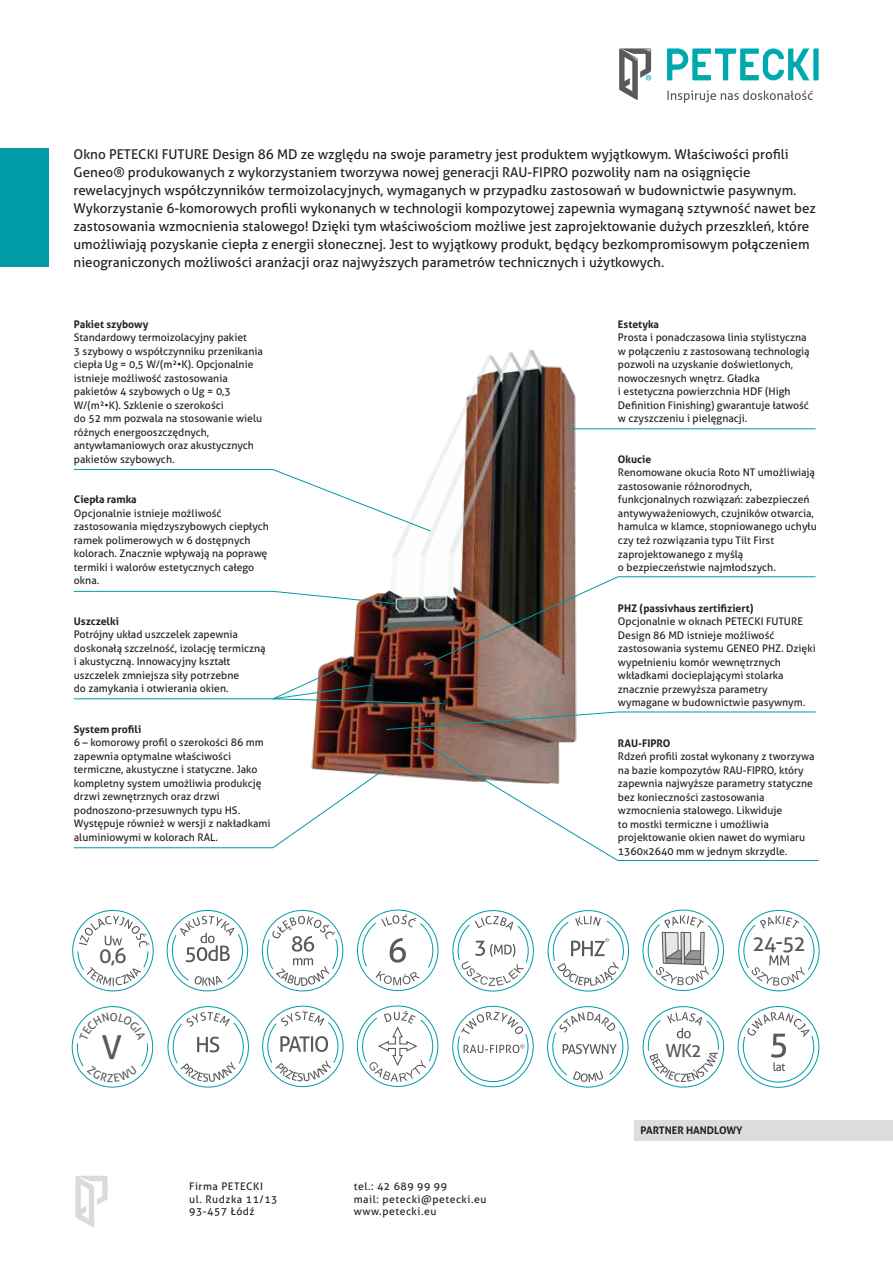
<style>
.page{position:relative;width:893px;height:1263px;background:#fff}
.page>*{position:absolute;margin:0;border:0;box-sizing:border-box;transform-origin:0 0}
.t1{font:33px "Aller";color:#58595b}
.t2{font:21px "Aller";color:#58595b}
.t3{font:18px "Aller";color:#58595b}
.t4{font:13.5px/18px "Aller";color:#231f20}
.t5{font:10.5px/13.5px "Aller";color:#231f20}
.t6{font:700 10.5px "Aller";color:#231f20}
.t7{font:10.5px/12.6px "Aller";letter-spacing:.05em;color:#231f20}
</style>
<div class="page">
<img style="left:169px;top:349px;width:576px;height:500px">
<div style="left:635px;top:1121px;width:258px;height:20px;background:#dcddde"></div>
<svg style="left:667px;top:48px;width:152px;height:32px"></svg>
<svg style="left:619px;top:48px;width:32px;height:52px"></svg>
<svg style="left:667px;top:90px;width:146px;height:13px"></svg>
<svg style="left:73px;top:469px;width:359px;height:63px"></svg>
<svg style="left:385px;top:711px;width:431px;height:19px"></svg>
<svg style="left:73px;top:767px;width:314px;height:81px"></svg>
<svg style="left:75px;top:1176px;width:33px;height:52px"></svg>
<div style="left:548px;top:910px;width:81px;height:81px;border:1px solid #009ba7;border-radius:50%"></div>
<svg style="left:552px;top:916px;width:72px;height:70px"></svg>
<div style="left:452px;top:910px;width:82px;height:81px;border:1px solid #009ba7;border-radius:50%"></div>
<svg style="left:457px;top:916px;width:72px;height:70px"></svg>
<div style="left:262px;top:910px;width:81px;height:81px;border:1px solid #009ba7;border-radius:50%"></div>
<svg style="left:267px;top:916px;width:71px;height:70px"></svg>
<div style="left:357px;top:909px;width:81px;height:82px;border:1px solid #009ba7;border-radius:50%"></div>
<svg style="left:362px;top:914px;width:72px;height:71px"></svg>
<div style="left:167px;top:910px;width:81px;height:81px;border:1px solid #009ba7;border-radius:50%"></div>
<svg style="left:171px;top:916px;width:72px;height:70px"></svg>
<hr style="left:569px;top:428px;width:247px;height:1px;background:#009ba7">
<svg style="left:415px;top:737px;width:404px;height:124px"></svg>
<svg style="left:73px;top:576px;width:743px;height:128px"></svg>
<div style="left:0;top:149px;width:49px;height:118px;background:#009ba7"></div>
<div style="left:738px;top:910px;width:82px;height:81px;border:1px solid #009ba7;border-radius:50%"></div>
<svg style="left:743px;top:916px;width:72px;height:70px"></svg>
<div style="left:72px;top:910px;width:82px;height:81px;border:1px solid #009ba7;border-radius:50%"></div>
<svg style="left:77px;top:916px;width:72px;height:70px"></svg>
<div style="left:168px;top:1006px;width:81px;height:81px;border:1px solid #009ba7;border-radius:50%"></div>
<svg style="left:172px;top:1012px;width:72px;height:70px"></svg>
<div style="left:547px;top:1006px;width:81px;height:81px;border:1px solid #009ba7;border-radius:50%"></div>
<svg style="left:552px;top:1012px;width:72px;height:70px"></svg>
<div style="left:357px;top:1005px;width:81px;height:82px;border:1px solid #009ba7;border-radius:50%"></div>
<svg style="left:362px;top:1011px;width:72px;height:71px"></svg>
<div style="left:452px;top:1006px;width:82px;height:81px;border:1px solid #009ba7;border-radius:50%"></div>
<svg style="left:457px;top:1011px;width:72px;height:71px"></svg>
<div style="left:262px;top:1006px;width:82px;height:81px;border:1px solid #009ba7;border-radius:50%"></div>
<svg style="left:267px;top:1011px;width:72px;height:70px"></svg>
<div style="left:738px;top:1006px;width:81px;height:82px;border:1px solid #009ba7;border-radius:50%"></div>
<svg style="left:742px;top:1012px;width:73px;height:71px"></svg>
<svg style="left:647px;top:915px;width:72px;height:167px"></svg>
<div style="left:72px;top:1006px;width:81px;height:81px;border:1px solid #009ba7;border-radius:50%"></div>
<svg style="left:77px;top:1012px;width:71px;height:70px"></svg>
<p class="t4" style="left:74px;top:145px;width:744px">Okno PETECKI FUTURE Design 86 MD ze względu na swoje parametry jest produktem wyjątkowym. Właściwości profili Geneo® produkowanych z wykorzystaniem tworzywa nowej generacji RAU-FIPRO pozwoliły nam na osiągnięcie rewelacyjnych współczynników termoizolacyjnych, wymaganych w przypadku zastosowań w budownictwie pasywnym.<br>Wykorzystanie 6-komorowych profili wykonanych w technologii kompozytowej zapewnia wymaganą sztywność nawet bez zastosowania wzmocnienia stalowego! Dzięki tym właściwościom możliwe jest zaprojektowanie dużych przeszkleń, które umożliwiają pozyskanie ciepła z energii słonecznej. Jest to wyjątkowy produkt, będący bezkompromisowym połączeniem nieograniczonych możliwości aranżacji oraz najwyższych parametrów technicznych i użytkowych.</p>
<p class="t6" style="left:74px;top:318px;width:76px">Pakiet szybowy</p>
<p class="t5" style="left:74px;top:331px;width:191px">Standardowy termoizolacyjny pakiet<br>3 szybowy o współczynniku przenikania ciepła Ug = 0,5 W/(m²•K). Opcjonalnie istnieje możliwość zastosowania pakietów 4 szybowych o Ug = 0,3<br>W/(m²•K). Szklenie o szerokości<br>do 52 mm pozwala na stosowanie wielu różnych energooszczędnych, antywłamaniowych oraz akustycznych pakietów szybowych.</p>
<p class="t6" style="left:74px;top:493px;width:64px">Ciepła ramka</p>
<p class="t5" style="left:74px;top:506px;width:197px">Opcjonalnie istnieje możliwość zastosowania międzyszybowych ciepłych ramek polimerowych w 6 dostępnych kolorach. Znacznie wpływają na poprawę termiki i walorów estetycznych całego okna.</p>
<p class="t6" style="left:74px;top:615px;width:47px">Uszczelki</p>
<p class="t5" style="left:74px;top:628px;width:193px">Potrójny układ uszczelek zapewnia doskonałą szczelność, izolację termiczną i akustyczną. Innowacyjny kształt uszczelek zmniejsza siły potrzebne<br>do zamykania i otwierania okien.</p>
<p class="t6" style="left:74px;top:723px;width:69px">System profili</p>
<p class="t5" style="left:74px;top:736px;width:198px">6 – komorowy profil o szerokości 86 mm zapewnia optymalne właściwości termiczne, akustyczne i statyczne. Jako kompletny system umożliwia produkcję drzwi zewnętrznych oraz drzwi podnoszono-przesuwnych typu HS.<br>Występuje również w wersji z nakładkami aluminiowymi w kolorach RAL.</p>
<h2 class="t2" style="left:99px;top:943px;width:29px">0,6</h2>
<h1 class="t1" style="left:101px;top:1027px;width:22px">V</h1>
<p class="t7" style="left:189px;top:1180px;width:90px">Firma PETECKI ul. Rudzka 11/13<br>93-457 Łódź</p>
<p class="t7" style="left:354px;top:1180px;width:134px">tel.: 42 689 99 99<br>mail: petecki@petecki.eu www.petecki.eu</p>
<p class="t6" style="left:618px;top:318px;width:43px">Estetyka</p>
<p class="t5" style="left:618px;top:331px;width:193px">Prosta i ponadczasowa linia stylistyczna w połączeniu z zastosowaną technologią pozwoli na uzyskanie doświetlonych, nowoczesnych wnętrz. Gładka<br>i estetyczna powierzchnia HDF (High Definition Finishing) gwarantuje łatwość w czyszczeniu i pielęgnacji.</p>
<p class="t6" style="left:618px;top:453px;width:35px">Okucie</p>
<p class="t5" style="left:618px;top:466px;width:200px">Renomowane okucia Roto NT umożliwiają zastosowanie różnorodnych, funkcjonalnych rozwiązań: zabezpieczeń antywyważeniowych, czujników otwarcia, hamulca w klamce, stopniowanego uchyłu czy też rozwiązania typu Tilt First zaprojektowanego z myślą<br>o bezpieczeństwie najmłodszych.</p>
<p class="t6" style="left:618px;top:601px;width:137px">PHZ (passivhaus zertifiziert)</p>
<p class="t5" style="left:618px;top:614px;width:199px">Opcjonalnie w oknach PETECKI FUTURE Design 86 MD istnieje możliwość zastosowania systemu GENEO PHZ. Dzięki wypełnieniu komór wewnętrznych wkładkami docieplającymi stolarka znacznie przewyższa parametry wymagane w budownictwie pasywnym.</p>
<p class="t6" style="left:618px;top:736px;width:54px">RAU-FIPRO</p>
<p class="t5" style="left:618px;top:749px;width:198px">Rdzeń profili został wykonany z tworzywa na bazie kompozytów RAU-FIPRO, który zapewnia najwyższe parametry statyczne bez konieczności zastosowania wzmocnienia stalowego. Likwiduje<br>to mostki termiczne i umożliwia projektowanie okien nawet do wymiaru 1360x2640 mm w jednym skrzydle.</p>
<h2 class="t2" style="left:752px;top:931px;width:55px">24-52</h2>
<h3 class="t3" style="left:666px;top:1039px;width:38px">WK2</h3>
<p class="t6" style="left:640px;top:1124px;width:104px">PARTNER HANDLOWY</p>
</div>
